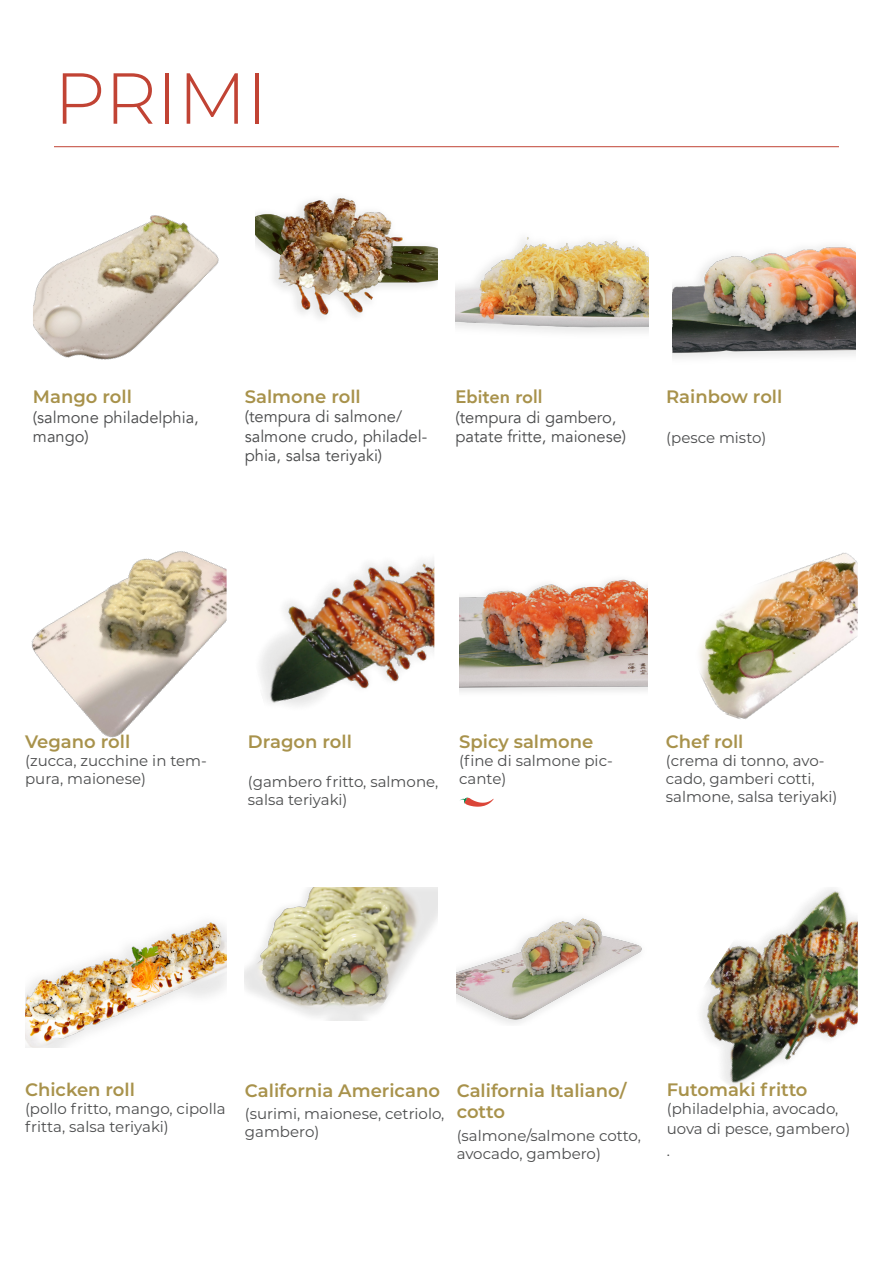
<style>
.page{position:relative;width:893px;height:1263px;background:#fff}
.page>*{position:absolute;margin:0;border:0;box-sizing:border-box;transform-origin:0 0}
.t1{font:300 72px "Montserrat";color:#c14334}
.Piatto{font:600 18px/21.6px "Montserrat";color:#a8924b}
.Piatto-2{font:800 18px "Avenir";color:#a8924b}
.Piatto-3{font:16.5px/19.5px "Avenir";color:#4b4c4d}
.Piatto-4{font:15px/18px "Montserrat";color:#4b4c4d}
.ingredienti{font:15px/18px "Montserrat";color:#4b4c4d}
</style>
<div class="page">
<hr style="left:54px;top:146px;width:785px;height:1px;background:#c14334">
<img style="left:33px;top:215px;width:186px;height:145px">
<img style="left:701px;top:888px;width:157px;height:197px">
<img style="left:255px;top:198px;width:182px;height:120px">
<img style="left:455px;top:237px;width:193px;height:96px">
<img style="left:672px;top:246px;width:184px;height:112px">
<img style="left:31px;top:551px;width:196px;height:187px">
<img style="left:260px;top:560px;width:174px;height:146px">
<img style="left:459px;top:579px;width:188px;height:113px">
<img style="left:700px;top:552px;width:158px;height:167px">
<svg style="left:460px;top:797px;width:34px;height:10px"></svg>
<img style="left:25px;top:921px;width:202px;height:127px">
<img style="left:457px;top:918px;width:185px;height:106px">
<img style="left:245px;top:887px;width:193px;height:134px">
<h1 class="t1" style="left:54px;top:49px;width:215px">PRIMI</h1>
<p class="Piatto" style="left:33px;top:385px;width:100px">Mango roll</p>
<p class="Piatto-3" style="left:33px;top:407px;width:167px">(salmone philadelphia, mango)</p>
<p class="Piatto" style="left:245px;top:385px;width:118px">Salmone roll</p>
<p class="Piatto-3" style="left:245px;top:407px;width:184px">(tempura di salmone/ salmone crudo, philadel&shy;phia, salsa teriyaki)</p>
<p class="Piatto-2" style="left:455px;top:383px;width:89px">Ebiten roll</p>
<p class="Piatto-3" style="left:455px;top:408px;width:172px">(tempura di gambero, patate fritte, maionese)</p>
<p class="Piatto" style="left:666px;top:385px;width:118px">Rainbow roll</p>
<p class="Piatto-4" style="left:666px;top:428px;width:102px">(pesce misto)</p>
<p class="Piatto" style="left:25px;top:729px;width:107px">Vegano roll</p>
<p class="Piatto-4" style="left:25px;top:751px;width:183px">(zucca, zucchine in tem&shy;pura, maionese)</p>
<p class="Piatto" style="left:248px;top:730px;width:106px">Dragon roll</p>
<p class="Piatto-4" style="left:248px;top:772px;width:192px">(gambero fritto, salmone, salsa teriyaki)</p>
<p class="Piatto" style="left:459px;top:730px;width:136px">Spicy salmone</p>
<p class="Piatto-4" style="left:459px;top:751px;width:155px">(fine di salmone pic&shy;cante)</p>
<p class="Piatto" style="left:666px;top:730px;width:79px">Chef roll</p>
<p class="Piatto-4" style="left:666px;top:751px;width:173px">(crema di tonno, avo&shy;cado, gamberi cotti, salmone, salsa teriyaki)</p>
<p class="Piatto" style="left:25px;top:1078px;width:111px">Chicken roll</p>
<p class="Piatto-4" style="left:25px;top:1099px;width:202px">(pollo fritto, mango, cipolla fritta, salsa teriyaki)</p>
<p class="Piatto" style="left:245px;top:1079px;width:197px">California Americano</p>
<p class="ingredienti" style="left:245px;top:1104px;width:201px">(surimi, maionese, cetriolo, gambero)</p>
<p class="Piatto" style="left:457px;top:1079px;width:171px">California Italiano/ cotto</p>
<p class="ingredienti" style="left:457px;top:1126px;width:186px">(salmone/salmone cotto, avocado, gambero)</p>
<p class="Piatto" style="left:667px;top:1078px;width:142px">Futomaki fritto</p>
<p class="Piatto-4" style="left:667px;top:1099px;width:185px;line-height:19.5px">(philadelphia, avocado, uova di pesce, gambero)</p>
<p class="ingredienti" style="left:667px;top:1141px;width:5px">.</p>
</div>
